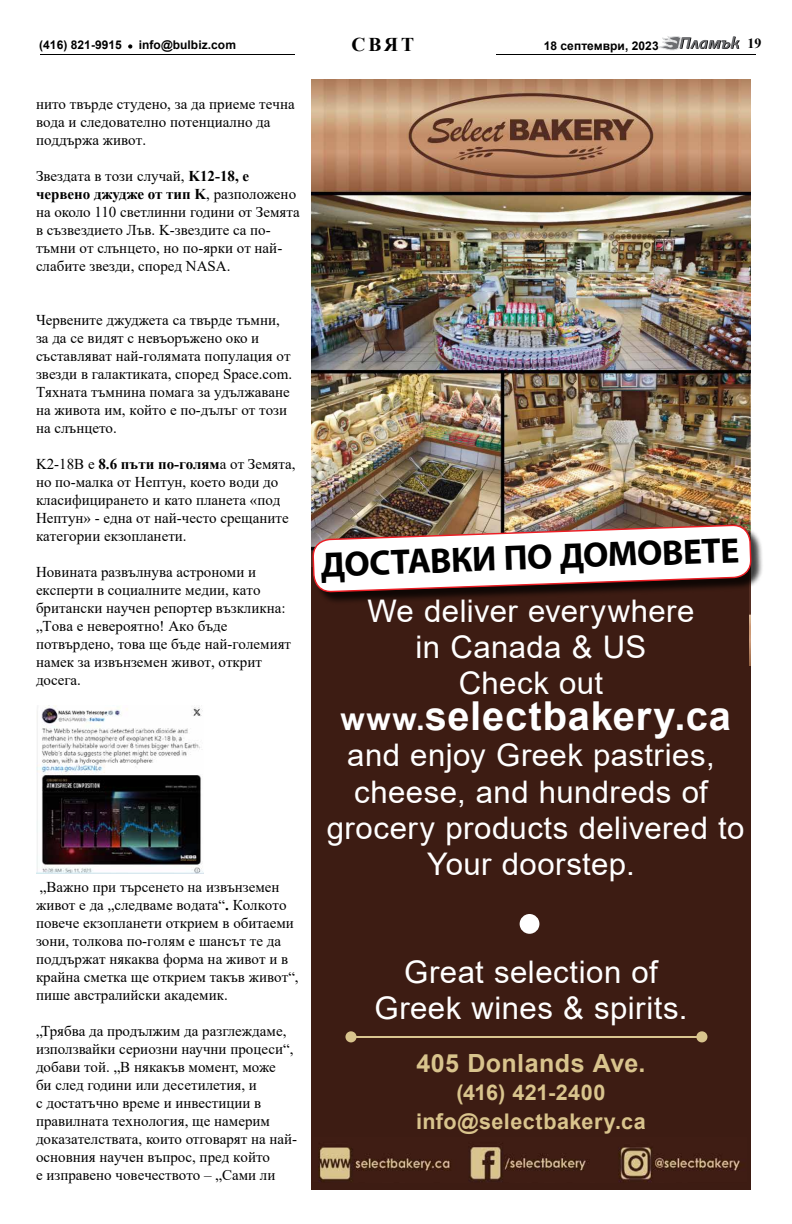
<style>
.page{position:relative;width:792px;height:1224px;background:#fff}
.page>*{position:absolute;margin:0;border:0;box-sizing:border-box;transform-origin:0 0}
.t1{font:700 39.9px "Arial";letter-spacing:.02em;color:#fff}
.t2{font:700 35.5px "Myriad Pro";color:#000}
.t3{font:31.2px/36.1px "Arial";letter-spacing:.015em;color:#fff;text-align:center}
.t4{font:700 25.1px "Arial";letter-spacing:.015em;color:#d9c48d}
.t5{font:700 21.6px/28.5px "Arial";letter-spacing:.02em;color:#d9c48d;text-align:center}
.t6{font:700 19.5px "Times New Roman";color:#000}
.t7{font:15px/18px "Times New Roman";color:#000}
.t8{font:700 14px "Times New Roman";color:#000}
.t9{font:700 12px "Arial";letter-spacing:.005em;color:#000}
.s1{font-weight:700}
.s2{font-size:31.2px}
</style>
<div class="page">
<svg style="left:658px;top:36px;width:82px;height:15px"></svg>
<hr style="left:40px;top:54px;width:716px;height:1px;background:#000">
<div style="left:296px;top:43px;width:200px;height:24px;background:#fff"></div>
<svg style="left:128px;top:44px;width:4px;height:5px"></svg>
<div style="left:311px;top:80px;width:440px;height:1110px;background:#3d1c13"></div>
<img style="left:311px;top:80px;width:440px;height:586px">
<div style="left:311px;top:567px;width:438px;height:136px;background:#3d1c13"></div>
<div style="left:314px;top:526px;width:450px;height:79px;background:#000;opacity:.75"></div>
<svg style="left:312px;top:525px;width:439px;height:67px;background:#d8cbc9"></svg>
<img style="left:319px;top:1147px;width:421px;height:35px">
<hr style="left:353px;top:1037px;width:351px;height:1px;background:#dac590">
<div style="left:696px;top:1031px;width:11px;height:11px;background:#d9c48d;border-radius:50%"></div>
<div style="left:345px;top:1031px;width:12px;height:11px;background:#d9c48d;border-radius:50%"></div>
<div style="left:520px;top:914px;width:19px;height:20px;background:#fff;border-radius:50%"></div>
<img style="left:36px;top:706px;width:168px;height:168px">
<h3 class="t6" style="left:351px;top:30px;width:64px">СВЯТ</h3>
<p class="t9" style="left:39px;top:37px;width:84px">(416) 821-9915</p>
<p class="t9" style="left:139px;top:37px;width:99px">info@bulbiz.com</p>
<p class="t9" style="left:544px;top:37px;width:117px">18 септември, 2023</p>
<p class="t8" style="left:748px;top:34px;width:15px">19</p>
<p class="t7" style="left:36px;top:94px;width:260px">нито твърде студено, за да приеме течна вода и следователно потенциално да поддържа живот.</p>
<p class="t7" style="left:36px;top:166px;width:265px">Звездата в този случай, <span class="s1">K12-18, е червено джудже от тип K</span>, разположено на около 110 светлинни години от Земята в съзвездието Лъв. K-звездите са по&shy;тъмни от слънцето, но по-ярки от най&shy;слабите звезди, според NASA.</p>
<p class="t7" style="left:36px;top:310px;width:258px">Червените джуджета са твърде тъмни, за да се видят с невъоръжено око и съставляват най-голямата популация от звезди в галактиката, според Space.com.<br>Тяхната тъмнина помага за удължаване на живота им, който е по-дълъг от този на слънцето.</p>
<p class="t7" style="left:36px;top:454px;width:261px">K2-18B е <span class="s1">8.6 пъти по-голям</span>а от Земята, но по-малка от Нептун, което води до класифицирането и като планета «под Нептун» - една от най-често срещаните категории екзопланети.</p>
<p class="t7" style="left:36px;top:562px;width:257px">Новината развълнува астрономи и експерти в социалните медии, като британски научен репортер възкликна: „Това е невероятно! Ако бъде потвърдено, това ще бъде най-големият намек за извънземен живот, открит досега.</p>
<p class="t7" style="left:36px;top:877px;width:264px">„Важно при търсенето на извънземен живот е да „следваме водата“<span class="s1">.</span> Колкото повече екзопланети открием в обитаеми зони, толкова по-голям е шансът те да поддържат някаква форма на живот и в крайна сметка ще открием такъв живот“, пише австралийски академик.</p>
<p class="t7" style="left:36px;top:1021px;width:263px">„Трябва да продължим да разглеждаме, използвайки сериозни научни процеси“, добави той. „В някакъв момент, може<br>би след години или десетилетия, и<br>с достатъчно време и инвестиции в правилната технология, ще намерим доказателствата, които отговарят на най&shy;основния научен въпрос, пред който<br>е изправено човечеството – „Сами ли</p>
<h2 class="t2" style="left:320px;top:541px;width:420px;rotate:-2deg">ДОСТАВКИ ПО ДОМОВЕТЕ</h2>
<h3 class="t3" style="left:368px;top:593px;width:328px">We deliver everywhere in Canada &amp; US<br>Check out</h3>
<h1 class="t1" style="left:340px;top:688px;width:392px"><span class="s2">www.</span>selectbakery.ca</h1>
<h3 class="t3" style="left:327px;top:737px;width:419px">and enjoy Greek pastries, cheese, and hundreds of grocery products delivered to<br>Your doorstep.</h3>
<h3 class="t3" style="left:374px;top:954px;width:315px">Great selection of<br>Greek wines &amp; spirits.</h3>
<h3 class="t4" style="left:416px;top:1045px;width:231px">405 Donlands Ave.</h3>
<h3 class="t5" style="left:416px;top:1079px;width:231px">(416) 421-2400 info@selectbakery.ca</h3>
</div>
